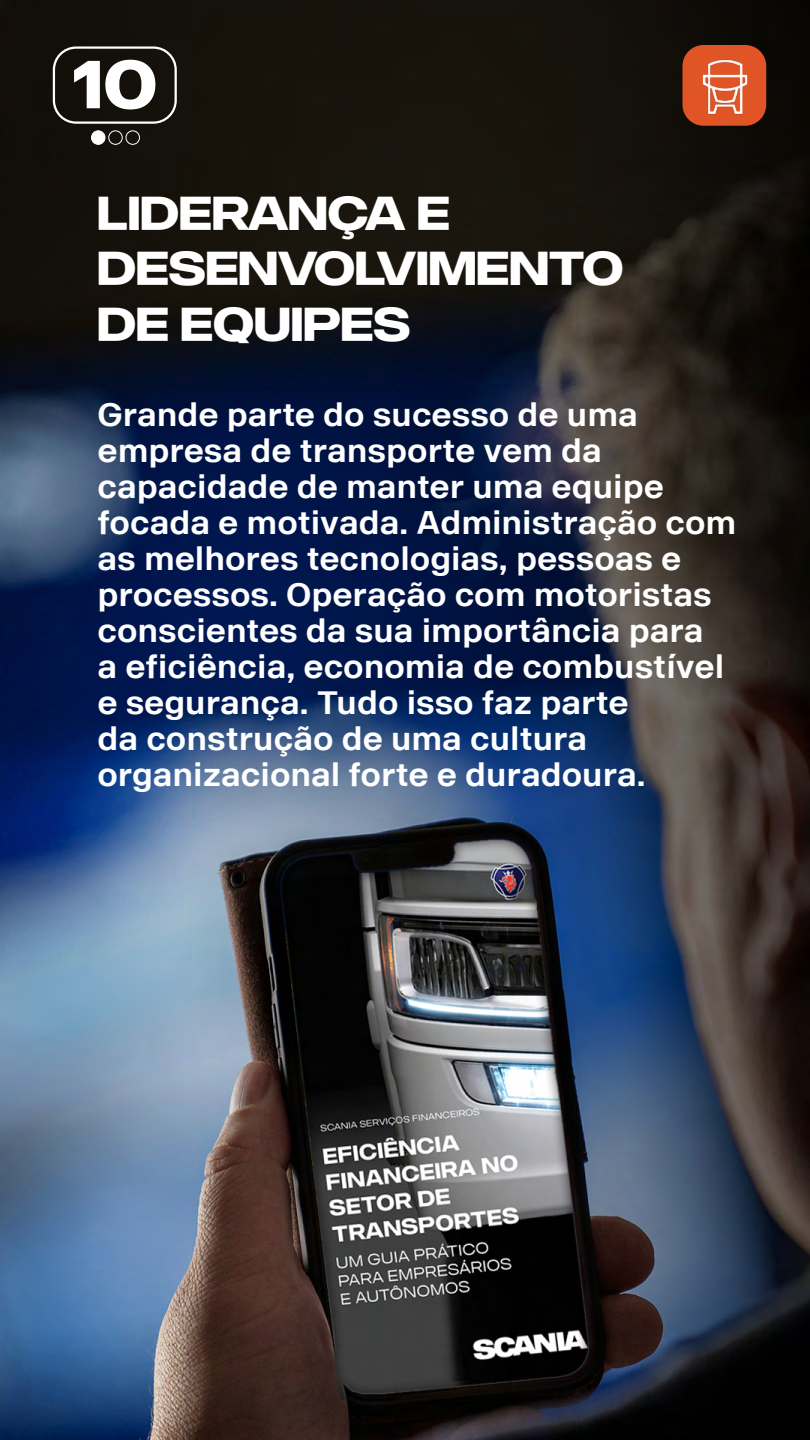
<style>
.page{position:relative;width:810px;height:1440px;background:#fff}
.page>*{position:absolute;margin:0;border:0;box-sizing:border-box;transform-origin:0 0}
.t1{font:700 66.75px "Scania Office Headline";color:#fff}
.t2{font:700 46.35px/55.7px "Scania Office Headline";color:#fff}
.t3{font:700 32.25px/36px "Scania Office";color:#fff}
</style>
<div class="page">
<img style="left:0;top:0;width:810px;height:1440px">
<div style="left:53px;top:46px;width:124px;height:78px;border:2px solid #fff;border-radius:22px"></div>
<div style="left:682px;top:45px;width:84px;height:81px;background:#e05425;border-radius:21px"></div>
<img style="left:702px;top:59px;width:46px;height:56px">
<div style="left:92px;top:131px;width:13px;height:13px;background:#fff;border-radius:50%"></div>
<div style="left:91px;top:130px;width:14px;height:15px;border:1px solid #fff;border-radius:50%"></div>
<div style="left:126px;top:130px;width:14px;height:15px;border:1px solid #fff;border-radius:50%"></div>
<div style="left:108px;top:130px;width:15px;height:15px;border:1px solid #fff;border-radius:50%"></div>
<h1 class="t1" style="left:73px;top:45px;width:86px">10</h1>
<h2 class="t2" style="left:98px;top:185px;width:527px">LIDERANÇA E<br>DESENVOLVIMENTO<br>DE EQUIPES</h2>
<p class="t3" style="left:98px;top:397px;width:640px">Grande parte do sucesso de uma empresa de transporte vem da capacidade de manter uma equipe focada e motivada. Administração com as melhores tecnologias, pessoas e processos. Operação com motoristas conscientes da sua importância para<br>a eficiência, economia de combustível e segurança. Tudo isso faz parte<br>da construção de uma cultura organizacional forte e duradoura.</p>
</div>
